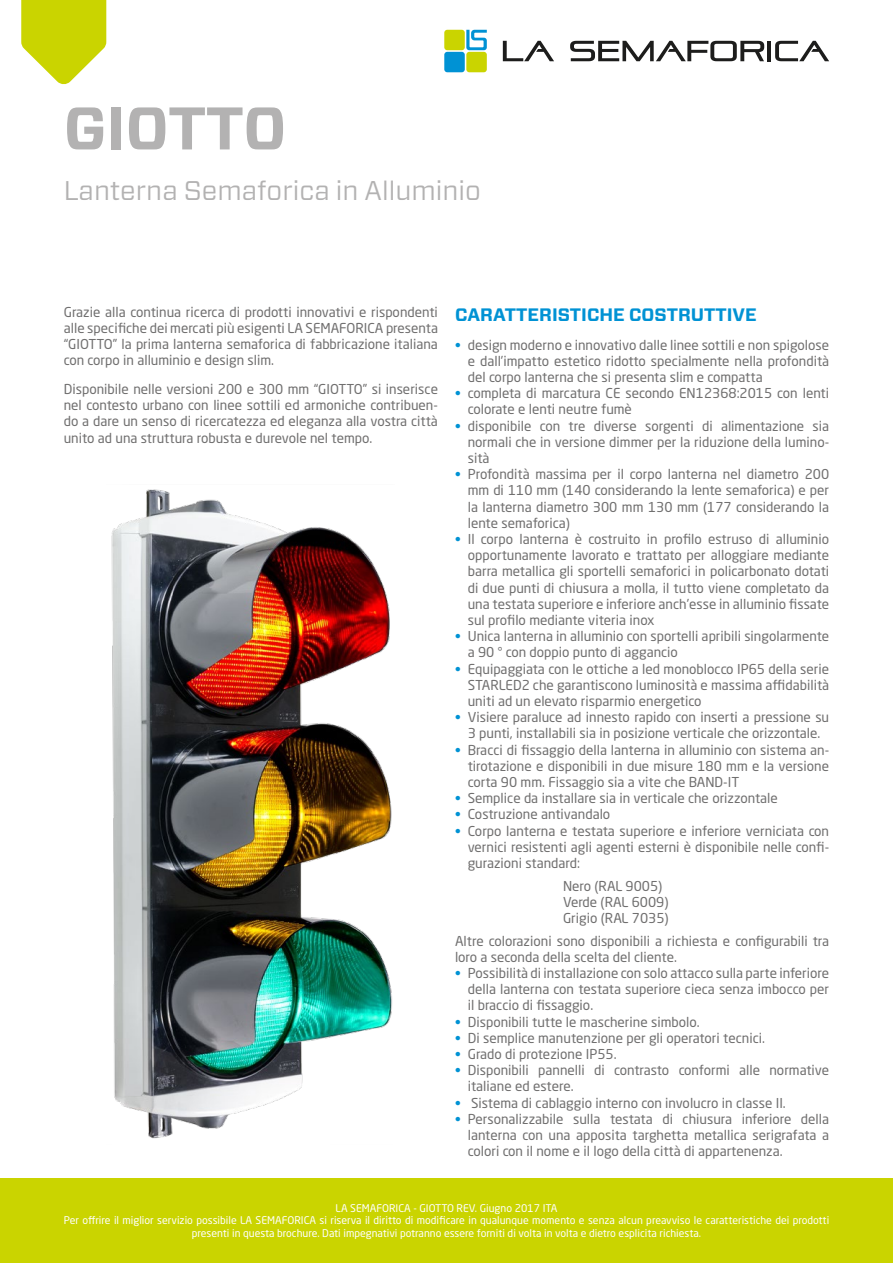
<style>
.page{position:relative;width:893px;height:1263px;background:#fff}
.page>*{position:absolute;margin:0;border:0;box-sizing:border-box;transform-origin:0 0}
.t1{font:700 60px "Vitesse Sans";color:#b3b2b2}
.t2{font:27px "Vitesse Sans";color:#b3b2b2}
.t3{font:700 18px "Vitesse Sans";color:#0092d4}
.t4{font:13.5px/16.2px "Neo Sans Std";color:#706f6f;text-align:justify}
.t5{font:10.5px/12.6px "Neo Sans Std";color:#fff;text-align:center}
.s1{font-weight:500;color:#0092d4}
</style>
<div class="page">
<div style="left:0;top:1178px;width:893px;height:85px;background:#cad400"></div>
<svg style="left:21px;top:0;width:85px;height:85px"></svg>
<div style="left:444px;top:30px;width:21px;height:20px;background:#cad400;border-radius:3px"></div>
<div style="left:444px;top:52px;width:21px;height:20px;background:#0092d4;border-radius:3px"></div>
<div style="left:466px;top:52px;width:21px;height:20px;background:#cad400;border-radius:3px"></div>
<svg style="left:466px;top:30px;width:21px;height:20px"></svg>
<hr style="left:767px;top:41px;width:4px;height:20px;background:#1d1d1c">
<svg style="left:503px;top:41px;width:51px;height:20px"></svg>
<svg style="left:570px;top:41px;width:194px;height:20px"></svg>
<svg style="left:775px;top:41px;width:54px;height:20px"></svg>
<img style="left:111px;top:489px;width:281px;height:650px">
<h1 class="t1" style="left:64px;top:88px;width:224px">GIOTTO</h1>
<h2 class="t2" style="left:64px;top:172px;width:419px">Lanterna Semaforica in Alluminio</h2>
<p class="t4" style="left:64px;top:303px;width:376px">Grazie alla continua ricerca di prodotti innovativi e rispondenti alle specifiche dei mercati più esigenti LA SEMAFORICA presenta “GIOTTO” la prima lanterna semaforica di fabbricazione italiana con corpo in alluminio e design slim.</p>
<p class="t4" style="left:64px;top:381px;width:376px">Disponibile nelle versioni 200 e 300 mm “GIOTTO” si inserisce nel contesto urbano con linee sottili ed armoniche contribuen&shy;do a dare un senso di ricercatezza ed eleganza alla vostra città unito ad una struttura robusta e durevole nel tempo.</p>
<h3 class="t3" style="left:455px;top:302px;width:303px">CARATTERISTICHE COSTRUTTIVE</h3>
<p class="t4" style="left:468px;top:336px;width:363px;text-indent:-13px"><span class="s1">•</span> design moderno e innovativo dalle linee sottili e non spigolose e dall’impatto estetico ridotto specialmente nella profondità del corpo lanterna che si presenta slim e compatta</p>
<p class="t4" style="left:468px;top:385px;width:363px;text-indent:-13px"><span class="s1">•</span> completa di marcatura CE secondo EN12368:2015 con lenti colorate e lenti neutre fumè</p>
<p class="t4" style="left:468px;top:417px;width:363px;text-indent:-13px"><span class="s1">•</span> disponibile con tre diverse sorgenti di alimentazione sia normali che in versione dimmer per la riduzione della lumino&shy;sità</p>
<p class="t4" style="left:468px;top:466px;width:363px;text-indent:-13px"><span class="s1">•</span> Profondità massima per il corpo lanterna nel diametro 200 mm di 110 mm (140 considerando la lente semaforica) e per la lanterna diametro 300 mm 130 mm (177 considerando la lente semaforica)</p>
<p class="t4" style="left:468px;top:531px;width:363px;text-indent:-13px"><span class="s1">•</span> Il corpo lanterna è costruito in profilo estruso di alluminio opportunamente lavorato e trattato per alloggiare mediante barra metallica gli sportelli semaforici in policarbonato dotati di due punti di chiusura a molla, il tutto viene completato da una testata superiore e inferiore anch’esse in alluminio fissate sul profilo mediante viteria inox</p>
<p class="t4" style="left:468px;top:628px;width:363px;text-indent:-13px"><span class="s1">•</span> Unica lanterna in alluminio con sportelli apribili singolarmente a 90 ° con doppio punto di aggancio</p>
<p class="t4" style="left:468px;top:660px;width:363px;text-indent:-13px"><span class="s1">•</span> Equipaggiata con le ottiche a led monoblocco IP65 della serie STARLED2 che garantiscono luminosità e massima affidabilità uniti ad un elevato risparmio energetico</p>
<p class="t4" style="left:455px;top:709px;width:376px;text-align:center"><span class="s1">•</span> Visiere paraluce ad innesto rapido con inserti a pressione su<br>3 punti, installabili sia in posizione verticale che orizzontale.</p>
<p class="t4" style="left:468px;top:741px;width:363px;text-indent:-13px"><span class="s1">•</span> Bracci di fissaggio della lanterna in alluminio con sistema an&shy;tirotazione e disponibili in due misure 180 mm e la versione corta 90 mm. Fissaggio sia a vite che BAND-IT</p>
<p class="t4" style="left:455px;top:790px;width:324px"><span class="s1">•</span> Semplice da installare sia in verticale che orizzontale</p>
<p class="t4" style="left:455px;top:806px;width:157px"><span class="s1">•</span> Costruzione antivandalo</p>
<p class="t4" style="left:468px;top:822px;width:363px;text-indent:-13px"><span class="s1">•</span> Corpo lanterna e testata superiore e inferiore verniciata con vernici resistenti agli agenti esterni è disponibile nelle confi&shy;gurazioni standard:</p>
<p class="t4" style="left:563px;top:877px;width:107px;text-align:left">Nero (RAL 9005)<br>Verde (RAL 6009)<br>Grigio (RAL 7035)</p>
<p class="t4" style="left:455px;top:932px;width:376px">Altre colorazioni sono disponibili a richiesta e configurabili tra loro a seconda della scelta del cliente.</p>
<p class="t4" style="left:468px;top:965px;width:363px;text-indent:-13px"><span class="s1">•</span> Possibilità di installazione con solo attacco sulla parte inferiore della lanterna con testata superiore cieca senza imbocco per il braccio di fissaggio.</p>
<p class="t4" style="left:455px;top:1013px;width:246px"><span class="s1">•</span> Disponibili tutte le mascherine simbolo.</p>
<p class="t4" style="left:455px;top:1029px;width:311px"><span class="s1">•</span> Di semplice manutenzione per gli operatori tecnici.</p>
<p class="t4" style="left:455px;top:1046px;width:163px"><span class="s1">•</span> Grado di protezione IP55.</p>
<p class="t4" style="left:468px;top:1062px;width:363px;text-indent:-13px"><span class="s1">•</span> Disponibili pannelli di contrasto conformi alle normative italiane ed estere.</p>
<p class="t4" style="left:455px;top:1094px;width:332px"><span class="s1">•</span> Sistema di cablaggio interno con involucro in classe II.</p>
<p class="t4" style="left:468px;top:1110px;width:363px;text-indent:-13px"><span class="s1">•</span> Personalizzabile sulla testata di chiusura inferiore della lanterna con una apposita targhetta metallica serigrafata a colori con il nome e il logo della città di appartenenza.</p>
<p class="t5" style="left:64px;top:1201px;width:767px">LA SEMAFORICA - GIOTTO REV. Giugno 2017 ITA<br>Per offrire il miglior servizio possibile LA SEMAFORICA si riserva il diritto di modificare in qualunque momento e senza alcun preavviso le caratteristiche dei prodotti presenti in questa brochure. Dati impegnativi potranno essere forniti di volta in volta e dietro esplicita richiesta.</p>
</div>
